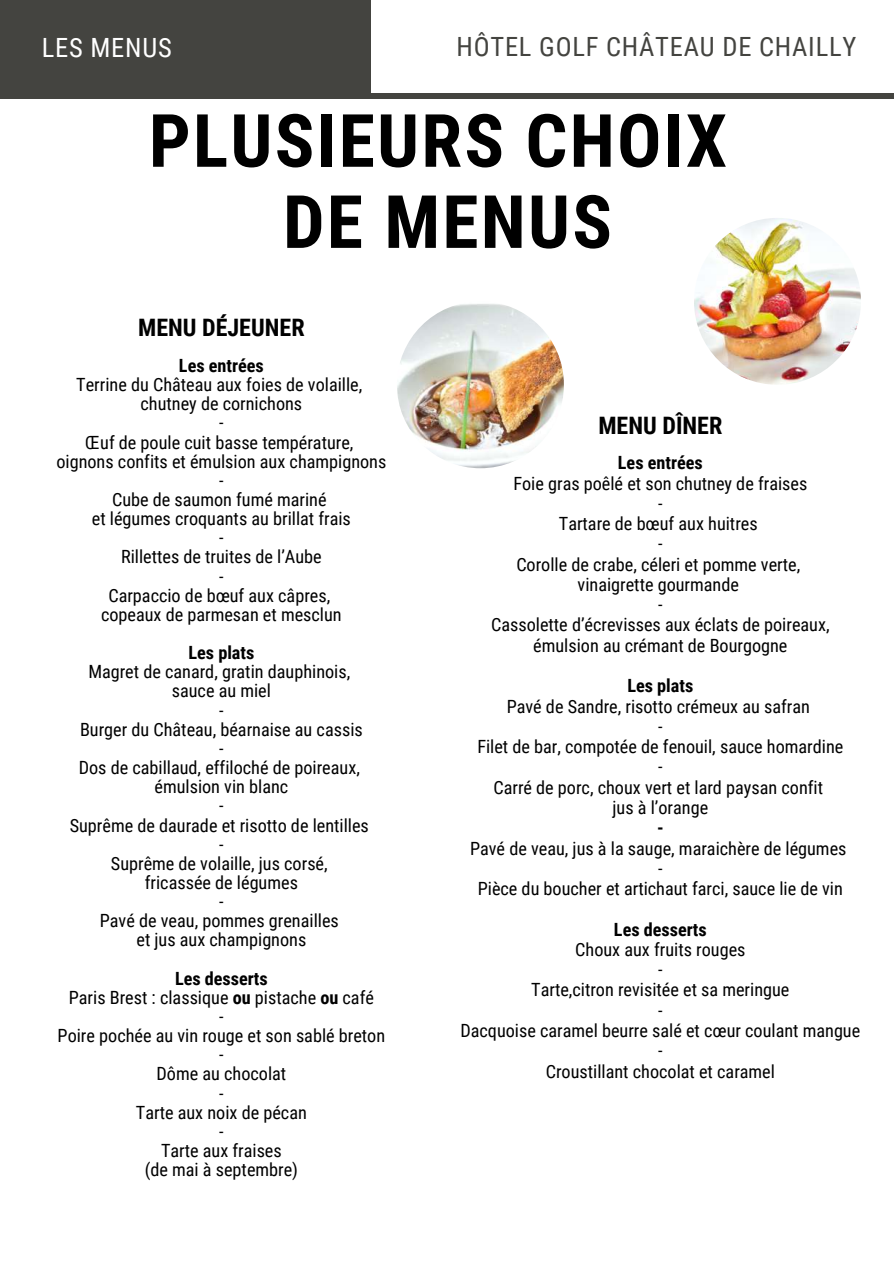
<style>
.page{position:relative;width:894px;height:1264px;background:#fff}
.page>*{position:absolute;margin:0;border:0;box-sizing:border-box;transform-origin:0 0}
.t1{font:700 73.5px/81px "Roboto Condensed";letter-spacing:.03em;color:#000;text-align:center}
.t2{font:26.55px "Roboto Condensed";letter-spacing:.03em;color:#444440}
.t3{font:26.55px "Roboto Condensed";letter-spacing:.03em;color:#fff}
.t4{font:700 24px "Roboto Condensed";color:#000}
.t5{font:18.15px/19.2px "Roboto Condensed";color:#000;text-align:center}
.t6{font:700 18.15px "Roboto Condensed";color:#000}
.s1{font-weight:700}
</style>
<div class="page">
<div style="left:0;top:0;width:370px;height:98px;background:#444440"></div>
<div style="left:0;top:93px;width:893px;height:5px;background:#444440"></div>
<img style="left:397px;top:301px;width:166px;height:167px;border-radius:50%">
<img style="left:693px;top:218px;width:167px;height:167px;border-radius:50%">
<h2 class="t3" style="left:42px;top:32px;width:131px">LES MENUS</h2>
<h2 class="t2" style="left:456px;top:32px;width:401px">HÔTEL GOLF CHÂTEAU DE CHAILLY</h2>
<h1 class="t1" style="left:149px;top:101px;width:579px">PLUSIEURS CHOIX<br>DE MENUS</h1>
<h3 class="t4" style="left:138px;top:313px;width:168px">MENU DÉJEUNER</h3>
<p class="t6" style="left:179px;top:355px;width:86px">Les entrées</p>
<p class="t5" style="left:56px;top:375px;width:331px">Terrine du Château aux foies de volaille, chutney de cornichons<br>-<br>Œuf de poule cuit basse température, oignons confits et émulsion aux champignons -<br>Cube de saumon fumé mariné<br>et légumes croquants au brillat frais<br>-<br>Rillettes de truites de l’Aube<br>-<br>Carpaccio de bœuf aux câpres,<br>copeaux de parmesan et mesclun</p>
<p class="t6" style="left:188px;top:642px;width:67px">Les plats</p>
<p class="t5" style="left:70px;top:662px;width:300px">Magret de canard, gratin dauphinois, sauce au miel<br>-<br>Burger du Château, béarnaise au cassis<br>-<br>Dos de cabillaud, effiloché de poireaux, émulsion vin blanc<br>-<br>Suprême de daurade et risotto de lentilles -<br>Suprême de volaille, jus corsé,<br>fricassée de légumes<br>-<br>Pavé de veau, pommes grenailles<br>et jus aux champignons</p>
<p class="t5" style="left:58px;top:968px;width:329px"><span class="s1">Les desserts<br></span>Paris Brest : classique <span class="s1">ou</span> pistache <span class="s1">ou</span> café<br>-<br>Poire pochée au vin rouge et son sablé breton -<br>Dôme au chocolat<br>-<br>Tarte aux noix de pécan<br>-<br>Tarte aux fraises<br>(de mai à septembre)</p>
<h3 class="t4" style="left:598px;top:412px;width:125px">MENU DÎNER</h3>
<p class="t6" style="left:617px;top:452px;width:86px">Les entrées</p>
<p class="t5" style="left:491px;top:473px;width:340px;line-height:20.2px">Foie gras poêlé et son chutney de fraises<br>-<br>Tartare de bœuf aux huitres<br>-<br>Corolle de crabe, céleri et pomme verte, vinaigrette gourmande<br>-<br>Cassolette d’écrevisses aux éclats de poireaux, émulsion au crémant de Bourgogne</p>
<p class="t6" style="left:627px;top:675px;width:67px">Les plats</p>
<p class="t5" style="left:477px;top:696px;width:367px;line-height:20.2px">Pavé de Sandre, risotto crémeux au safran<br>-<br>Filet de bar, compotée de fenouil, sauce homardine -<br>Carré de porc, choux vert et lard paysan confit<br>jus à l’orange</p>
<p class="t6" style="left:657px;top:817px;width:8px">-</p>
<p class="t5" style="left:470px;top:838px;width:378px;line-height:20.2px">Pavé de veau, jus à la sauge, maraichère de légumes -<br>Pièce du boucher et artichaut farci, sauce lie de vin</p>
<p class="t6" style="left:613px;top:918px;width:94px">Les desserts</p>
<p class="t5" style="left:460px;top:939px;width:401px;line-height:20.2px">Choux aux fruits rouges<br>-<br>Tarte,citron revisitée et sa meringue<br>-<br>Dacquoise caramel beurre salé et cœur coulant mangue -<br>Croustillant chocolat et caramel</p>
</div>
